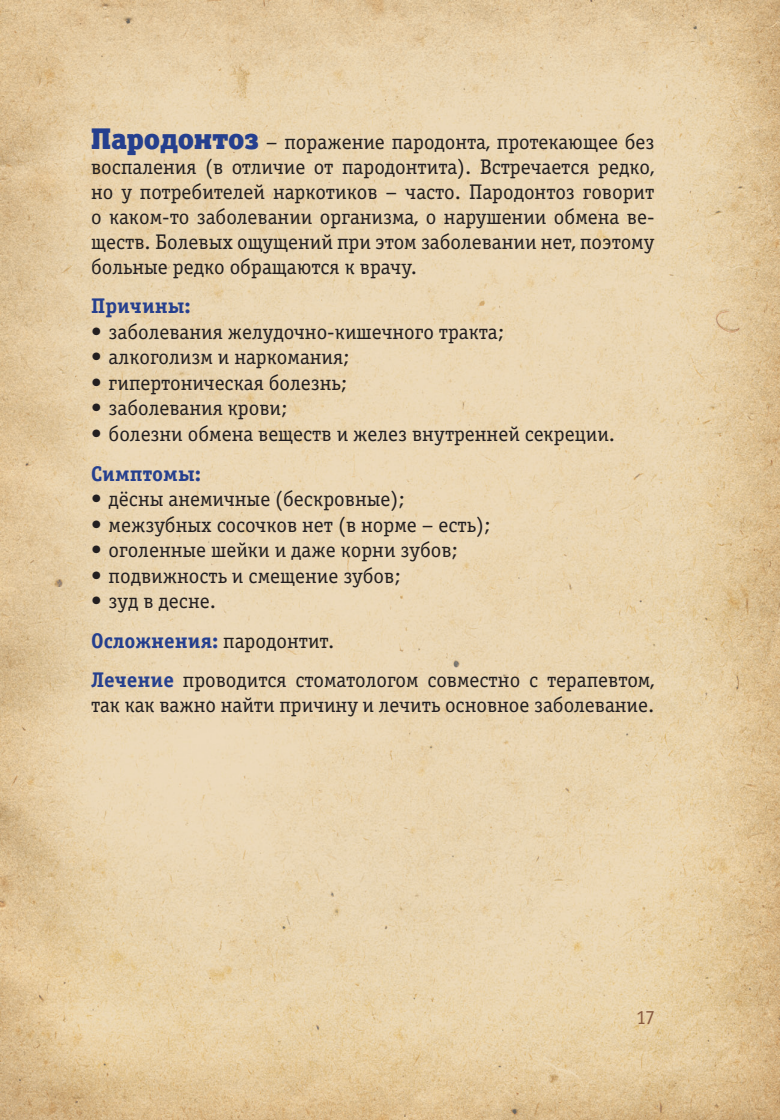
<style>
.page{position:relative;width:780px;height:1120px;background:#fff}
.page>*{position:absolute;margin:0;border:0;box-sizing:border-box;transform-origin:0 0}
.t1{font:21.25px/25px "Officina Serif Book C";color:#231f20;text-align:justify}
.t2{font:21.25px "Officina Serif Bold C";color:#253f8e}
.t3{font:20px "Officina Serif Book C";color:#88593f}
.s1{font-family:"Officina Serif Black C";font-size:30px;color:#253f8e}
.s2{font-family:"Officina Serif Book C";color:#231f20}
.s3{font-family:"Officina Serif Bold C";color:#253f8e}
</style>
<div class="page">
<img style="left:0;top:0;width:780px;height:1120px">
<p class="t1" style="left:91px;top:129px;width:565px"><span class="s1">Пародонтоз</span> – поражение пародонта, протекающее без воспаления (в отличие от пародонтита). Встречается редко, но у потребителей наркотиков – часто. Пародонтоз говорит о каком-то заболевании организма, о нарушении обмена ве&shy;ществ. Болевых ощущений при этом заболевании нет, поэтому больные редко обращаются к врачу.</p>
<p class="t2" style="left:91px;top:294px;width:101px">Причины:</p>
<p class="t1" style="left:91px;top:320px;width:414px">• заболевания желудочно-кишечного тракта;</p>
<p class="t1" style="left:91px;top:345px;width:260px">• алкоголизм и наркомания;</p>
<p class="t1" style="left:91px;top:371px;width:257px">• гипертоническая болезнь;</p>
<p class="t1" style="left:91px;top:396px;width:198px">• заболевания крови;</p>
<p class="t1" style="left:91px;top:422px;width:525px">• болезни обмена веществ и желез внутренней секреции.</p>
<p class="t2" style="left:91px;top:461px;width:111px">Симптомы:</p>
<p class="t1" style="left:91px;top:487px;width:315px">• дёсны анемичные (бескровные);</p>
<p class="t1" style="left:91px;top:512px;width:401px">• межзубных сосочков нет (в норме – есть);</p>
<p class="t1" style="left:91px;top:538px;width:368px">• оголенные шейки и даже корни зубов;</p>
<p class="t1" style="left:91px;top:563px;width:311px">• подвижность и смещение зубов;</p>
<p class="t1" style="left:91px;top:589px;width:126px">• зуд в десне.</p>
<p class="t2" style="left:91px;top:628px;width:245px">Осложнения: <span class="s2">пародонтит.</span></p>
<p class="t1" style="left:91px;top:668px;width:565px"><span class="s3">Лечение</span> проводится стоматологом совместно с терапевтом, так как важно найти причину и лечить основное заболевание.</p>
<p class="t3" style="left:636px;top:1006px;width:21px">17</p>
</div>
